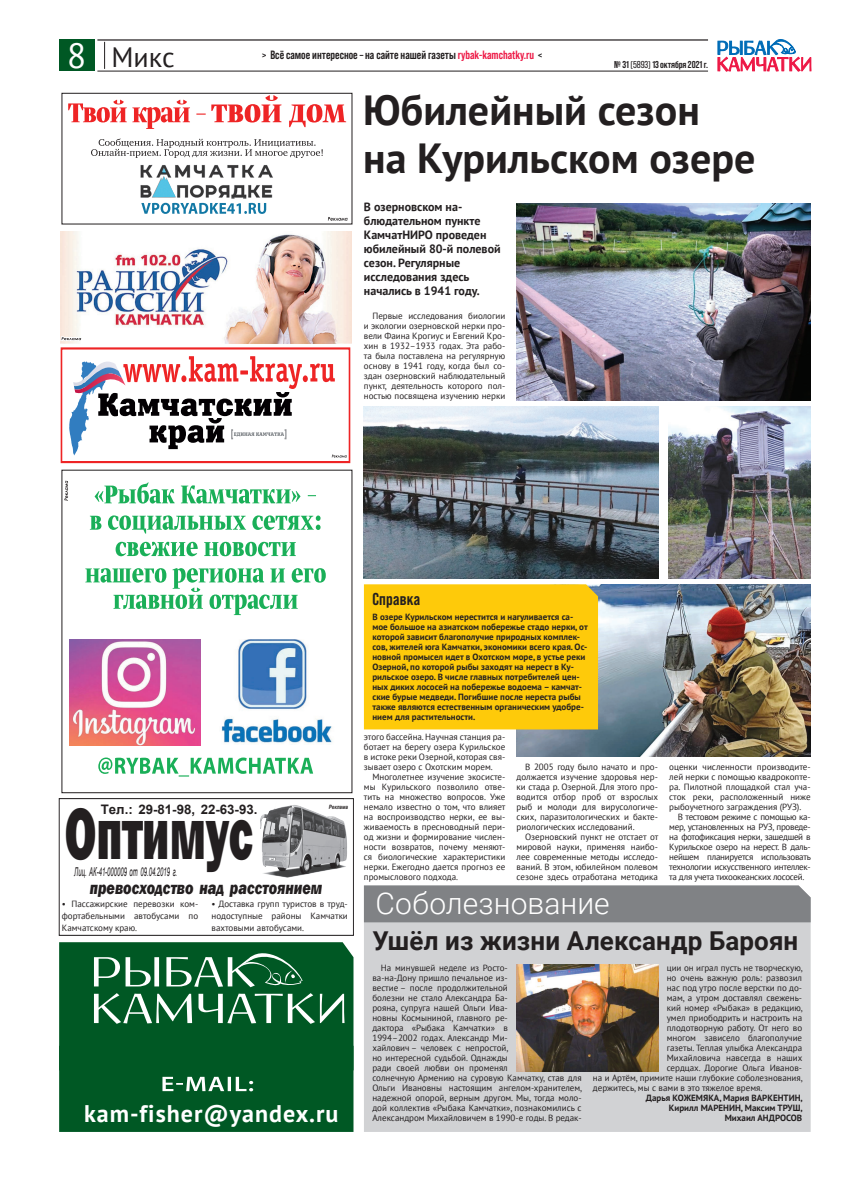
<style>
.page{position:relative;width:842px;height:1191px;background:#fff}
.page>*{position:absolute;margin:0;border:0;box-sizing:border-box;transform-origin:0 0}
.t1{font:800 76px "Franklin Gothic";color:#231f20;scale:.6 1}
.t2{font:700 42px/48px "PT Sans";color:#231f20}
.t3{font:35px "PT Sans";color:#fff}
.t4{font:300 30px "Roboto";letter-spacing:.005em;color:#fff}
.t5{font:28px "PT Sans";color:#231f20}
.t6{font:700 26px "Roboto";letter-spacing:.005em;color:#231f20}
.t7{font:700 24px "PT Sans";letter-spacing:.04em;color:#fff}
.t8{font:italic 800 18.4px "Franklin Gothic";color:#231f20;scale:.79 1}
.t9{font:700 17.2px "Bebas Neue Pro";letter-spacing:.015em;color:#231f20}
.t10{font:700 13.2px "Arial";color:#231f20}
.t11{font:italic 12.2px "Arial";color:#231f20;scale:.49 1}
.t12{font:700 12px/14px "PT Sans";color:#231f20}
.t13{font:700 12px "Bebas Neue Pro";color:#231f20}
.t14{font:700 10px "Bebas Neue Pro";letter-spacing:-.01em;color:#231f20}
.t15{font:9px/10px "PT Sans";color:#231f20;text-align:justify}
.t16{font:700 9px/10px "PT Sans";color:#231f20;text-align:right}
.t17{font:italic 700 5.9px "Arial";color:#231f20;scale:.77 1}
.s1{color:#ed1845}
.s2{font-weight:400}
</style>
<div class="page">
<div style="left:59px;top:39px;width:35px;height:32px;background:#005824"></div>
<svg style="left:64px;top:480px;width:4px;height:21px"></svg>
<svg style="left:94px;top:482px;width:222px;height:22px"></svg>
<svg style="left:89px;top:515px;width:232px;height:42px"></svg>
<svg style="left:85px;top:568px;width:241px;height:48px"></svg>
<svg style="left:98px;top:757px;width:215px;height:19px"></svg>
<img style="left:70px;top:639px;width:131px;height:106px">
<img style="left:221px;top:639px;width:111px;height:104px">
<div style="left:61px;top:347px;width:289px;height:116px;border:2px solid #ee2425"></div>
<svg style="left:69px;top:356px;width:279px;height:106px"></svg>
<img style="left:60px;top:231px;width:292px;height:113px">
<svg style="left:60px;top:334px;width:23px;height:10px"></svg>
<svg style="left:66px;top:93px;width:282px;height:36px"></svg>
<svg style="left:141px;top:203px;width:125px;height:11px"></svg>
<img style="left:140px;top:164px;width:133px;height:35px">
<img style="left:152px;top:168px;width:24px;height:30px">
<svg style="left:91px;top:138px;width:232px;height:20px"></svg>
<svg style="left:326px;top:217px;width:24px;height:8px"></svg>
<div style="left:59px;top:798px;width:294px;height:137px;border:1px solid #231f20"></div>
<img style="left:260px;top:805px;width:87px;height:73px">
<svg style="left:326px;top:792px;width:24px;height:24px"></svg>
<div style="left:59px;top:942px;width:294px;height:190px;background:#005824"></div>
<svg style="left:162px;top:1076px;width:91px;height:15px"></svg>
<svg style="left:94px;top:957px;width:26px;height:29px"></svg>
<svg style="left:126px;top:957px;width:33px;height:29px"></svg>
<svg style="left:94px;top:993px;width:98px;height:30px"></svg>
<svg style="left:199px;top:993px;width:146px;height:30px"></svg>
<svg style="left:166px;top:945px;width:137px;height:42px;background:#2e764c"></svg>
<div style="left:59px;top:1045px;width:294px;height:25px;background:#005824"></div>
<div style="left:116px;top:1027px;width:180px;height:27px;background:#005824"></div>
<div style="left:73px;top:1103px;width:276px;height:21px;background:#005824"></div>
<div style="left:364px;top:922px;width:447px;height:210px;background:#d1d2d4"></div>
<div style="left:364px;top:885px;width:447px;height:37px;background:#808285"></div>
<img style="left:516px;top:964px;width:142px;height:107px">
<img style="left:516px;top:203px;width:295px;height:197px">
<img style="left:364px;top:407px;width:294px;height:171px">
<img style="left:669px;top:407px;width:142px;height:171px">
<img style="left:516px;top:584px;width:295px;height:172px">
<div style="left:364px;top:584px;width:234px;height:145px;background:#feca0a"></div>
<hr style="left:97px;top:39px;width:611px;height:2px;background:#231f20">
<hr style="left:97px;top:71px;width:611px;height:1px;background:#231f20">
<svg style="left:104px;top:42px;width:1px;height:27px"></svg>
<svg style="left:718px;top:39px;width:93px;height:32px"></svg>
<h3 class="t3" style="left:67px;top:33px;width:21px">8</h3>
<h3 class="t5" style="left:111px;top:39px;width:65px">Микс</h3>
<h3 class="t13" style="left:262px;top:48px;width:282px">&gt; Всё самое интересное – на сайте нашей газеты <span class="s1">rybak-kamchatky.ru</span> &lt;</h3>
<p class="t14" style="left:614px;top:59px;width:95px">№ 31 <span class="s2">(5893)</span> 13 октября 2021 г.</p>
<h2 class="t2" style="left:363px;top:85px;width:394px">Юбилейный сезон<br>на Курильском озере</h2>
<h3 class="t12" style="left:364px;top:199px;width:138px">В озерновском на&shy;блюдательном пункте<br>КамчатНИРО проведен юбилейный 80-й полевой сезон. Регулярные исследования здесь начались в 1941 году.</h3>
<p class="t15" style="left:364px;top:311px;width:143px;text-indent:9px">Первые исследования биологии и экологии озерновской нерки про&shy;вели Фаина Крогиус и Евгений Кро&shy;хин в 1932–1933 годах. Эта рабо&shy;та была поставлена на регулярную основу в 1941 году, когда был со&shy;здан озерновский наблюдательный пункт, деятельность которого пол&shy;ностью посвящена изучению нерки</p>
<h3 class="t9" style="left:372px;top:589px;width:49px">Справка</h3>
<p class="t16" style="left:372px;top:611px;width:217px;text-align:left">В озере Курильском нерестится и нагуливается са&shy;мое большое на азиатском побережье стадо нерки, от которой зависит благополучие природных комплек&shy;сов, жителей юга Камчатки, экономики всего края. Ос&shy;новной промысел идет в Охотском море, в устье реки Озерной, по которой рыбы заходят на нерест в Ку&shy;рильское озеро. В числе главных потребителей цен&shy;ных диких лососей на побережье водоема – камчат&shy;ские бурые медведи. Погибшие после нереста рыбы также являются естественным органическим удобре&shy;нием для растительности.</p>
<h3 class="t10" style="left:101px;top:800px;width:158px">Тел.: 29-81-98, 22-63-93.</h3>
<p class="t17" style="left:329px;top:803px;width:26px">Реклама</p>
<h1 class="t1" style="left:65px;top:784px;width:315px">Оптимус</h1>
<h3 class="t11" style="left:74px;top:863px;width:212px">Лиц. АК-41-000009 от 09.04.2019 г.</h3>
<h3 class="t8" style="left:90px;top:876px;width:296px">превосходство над расстоянием</h3>
<p class="t15" style="left:62px;top:898px;width:138px;line-height:11.9px">• Пассажирские перевозки ком&shy;фортабельными автобусами по Камчатскому краю.</p>
<p class="t15" style="left:211px;top:898px;width:138px;line-height:11.9px">• Доставка групп туристов в труд&shy;нодоступные районы Камчатки вахтовыми автобусами.</p>
<h3 class="t7" style="left:84px;top:1097px;width:256px">kam-fisher@yandex.ru</h3>
<p class="t15" style="left:364px;top:731px;width:143px">этого бассейна. Научная станция ра&shy;ботает на берегу озера Курильское в истоке реки Озерной, которая свя&shy;зывает озеро с Охотским морем.</p>
<p class="t15" style="left:364px;top:771px;width:143px;text-indent:9px">Многолетнее изучение экосисте&shy;мы Курильского позволило отве&shy;тить на множество вопросов. Уже немало известно о том, что влияет на воспроизводство нерки, ее вы&shy;живаемость в пресноводный пери&shy;од жизни и формирование числен&shy;ности возвратов, почему меняют&shy;ся биологические характеристики нерки. Ежегодно дается прогноз ее промыслового подхода.</p>
<p class="t15" style="left:517px;top:761px;width:143px;text-indent:9px">В 2005 году было начато и про&shy;должается изучение здоровья нер&shy;ки стада р. Озерной. Для этого про&shy;водится отбор проб от взрослых рыб и молоди для вирусологиче&shy;ских, паразитологических и бакте&shy;риологических исследований.</p>
<p class="t15" style="left:517px;top:831px;width:143px;text-indent:9px">Озерновский пункт не отстает от мировой науки, применяя наибо&shy;лее современные методы исследо&shy;ваний. В этом, юбилейном полевом сезоне здесь отработана методика</p>
<p class="t15" style="left:669px;top:761px;width:143px">оценки численности производите&shy;лей нерки с помощью квадрокопте&shy;ра. Пилотной площадкой стал уча&shy;сток реки, расположенный ниже рыбоучетного заграждения (РУЗ).</p>
<p class="t15" style="left:669px;top:811px;width:143px;text-indent:9px">В тестовом режиме с помощью ка&shy;мер, установленных на РУЗ, проведе&shy;на фотофиксация нерки, зашедшей в Курильское озеро на нерест. В даль&shy;нейшем планируется использовать технологии искусственного интеллек&shy;та для учета тихоокеанских лососей.</p>
<h3 class="t4" style="left:376px;top:882px;width:236px">Соболезнование</h3>
<h3 class="t6" style="left:372px;top:922px;width:427px">Ушёл из жизни Александр Бароян</h3>
<p class="t15" style="left:372px;top:963px;width:211px;text-align:left;text-indent:9px">На минувшей неделе из Росто-<br>ва-на-Дону пришло печальное из-<br>вестие – после продолжительной<br>болезни не стало Александра Ба-<br>рояна, супруга нашей Ольги Ива-<br>новны Космыниной, главного ре-<br>дактора «Рыбака Камчатки» в<br>1994–2002 годах. Александр Ми-<br>хайлович – человек с непростой,<br>но интересной судьбой. Однажды<br>ради своей любви он променял<br>солнечную Армению на суровую Камчатку, став для Ольги Ивановны настоящим ангелом-хранителем, надежной опорой, верным другом. Мы, тогда моло&shy;дой коллектив «Рыбака Камчатки», познакомились с Александром Михайловичем в 1990-е годы. В редак-</p>
<p class="t15" style="left:667px;top:963px;width:138px">ции он играл пусть не творческую,</p>
<p class="t15" style="left:667px;top:973px;width:137px">но очень важную роль: развозил</p>
<p class="t15" style="left:667px;top:983px;width:137px">нас под утро после верстки по до-</p>
<p class="t15" style="left:667px;top:993px;width:137px">мам, а утром доставлял свежень-</p>
<p class="t15" style="left:667px;top:1003px;width:138px">кий номер «Рыбака» в редакцию,</p>
<p class="t15" style="left:667px;top:1013px;width:137px">умел приободрить и настроить на</p>
<p class="t15" style="left:667px;top:1023px;width:137px">плодотворную работу. От него во</p>
<p class="t15" style="left:667px;top:1033px;width:137px">многом зависело благополучие</p>
<p class="t15" style="left:667px;top:1043px;width:137px">газеты. Теплая улыбка Александра</p>
<p class="t15" style="left:667px;top:1053px;width:137px">Михайловича навсегда в наших</p>
<p class="t15" style="left:667px;top:1063px;width:137px">сердцах. Дорогие Ольга Иванов-</p>
<p class="t15" style="left:593px;top:1073px;width:211px">на и Артём, примите наши глубокие соболезнования,</p>
<p class="t15" style="left:593px;top:1083px;width:171px">держитесь, мы с вами в это тяжелое время.</p>
<p class="t16" style="left:646px;top:1093px;width:158px">Дарья КОЖЕМЯКА, Мария ВАРКЕНТИН,<br>Кирилл МАРЕНИН, Максим ТРУШ,<br>Михаил АНДРОСОВ</p>
</div>
